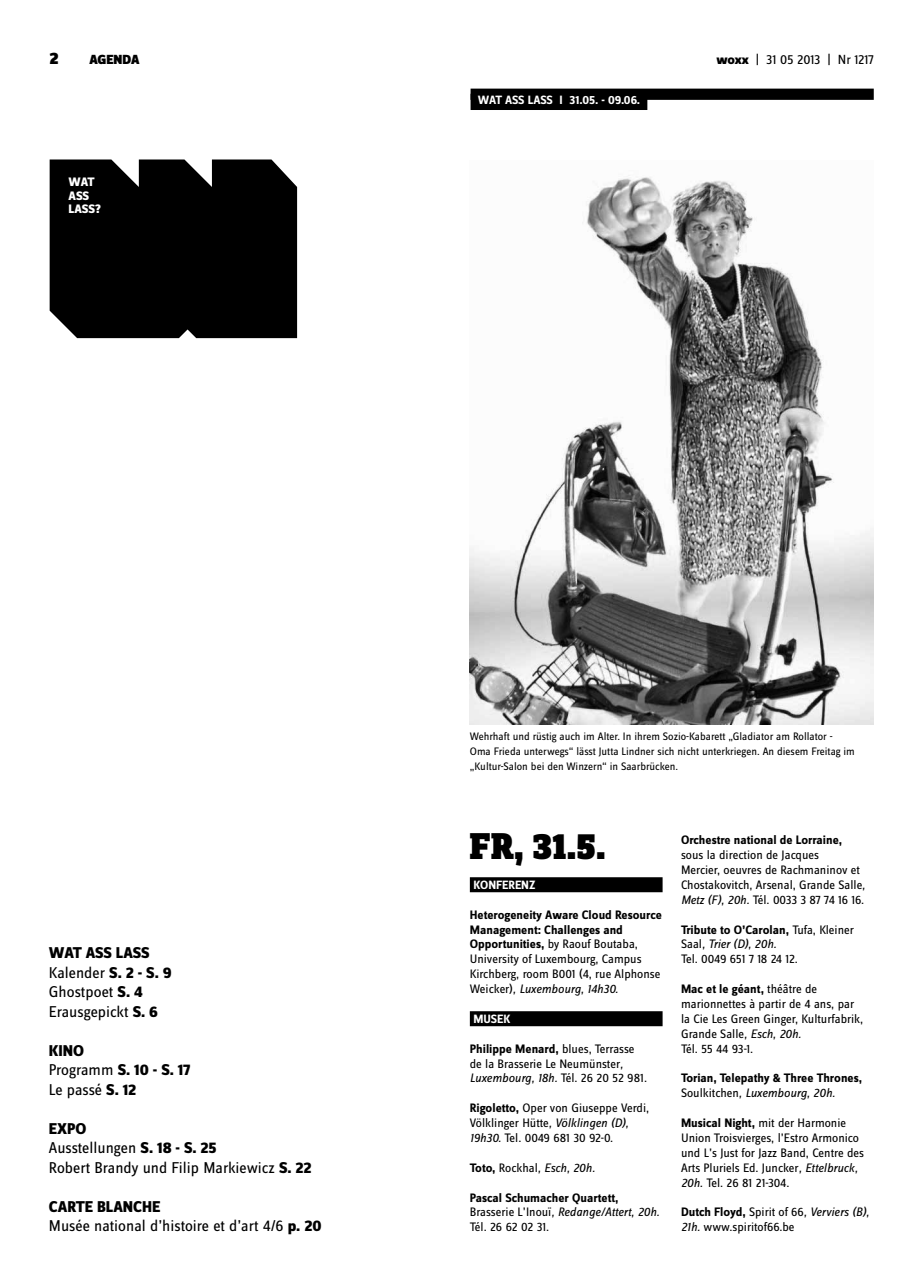
<style>
.page{position:relative;width:922px;height:1276px;background:#fff}
.page>*{position:absolute;margin:0;border:0;box-sizing:border-box;transform-origin:0 0}
.t1{font:900 38.75px "Zine Slab Dis";color:#000}
.t2{font:900 17.5px "Zine Sans Dis";color:#000}
.t3{font:16.25px/19.5px "Zine Sans Dis";color:#000}
.t4{font:800 16.25px/19.5px "Zine Sans Dis";color:#000}
.t5{font:13.75px "Zine Sans Dis";letter-spacing:-.01em;color:#000}
.t6{font:900 13.75px "Zine Sans Dis";color:#000}
.t7{font:12.75px/14.9px "Zine Sans Dis";color:#000}
.t8{font:700 12.75px/14.9px "Zine Sans Dis";color:#000}
.t9{font:12.75px/14.9px "Zine Sans Dis";letter-spacing:-.02em;color:#000}
.t10{font:italic 12.75px "Zine Sans Dis";color:#000}
.t11{font:800 12.75px/13.8px "Zine Sans Dis";letter-spacing:-.01em;color:#fff}
.t12{font:700 12.5px "Zine Sans Dis";letter-spacing:-.01em;color:#fff}
.t13{font:11.25px/14.9px "Zine Sans Dis";color:#000}
.s1{font-weight:800}
.s2{font-weight:400}
.s3{font-weight:700}
.s4{font-style:italic}
.s5{font-weight:700;font-style:normal}
.s6{font-style:normal}
.s7{font-weight:400;font-style:italic}
</style>
<div class="page">
<div style="left:469px;top:877px;width:193px;height:15px;background:#000"></div>
<div style="left:469px;top:1011px;width:193px;height:15px;background:#000"></div>
<div style="left:50px;top:159px;width:247px;height:179px;background:#000"></div>
<div style="left:470px;top:89px;width:403px;height:11px;background:#000"></div>
<div style="left:470px;top:94px;width:177px;height:16px;background:#000"></div>
<img style="left:469px;top:177px;width:403px;height:547px">
<h2 class="t2" style="left:50px;top:49px;width:11px">2</h2>
<p class="t6" style="left:89px;top:53px;width:52px">AGENDA</p>
<p class="t5" style="left:716px;top:53px;width:159px"><span class="s1">woxx</span> | 31 05 2013 | Nr 1217</p>
<p class="t11" style="left:69px;top:176px;width:34px">WAT<br>ASS<br>LASS?</p>
<p class="t12" style="left:477px;top:93px;width:164px">WAT ASS LASS I 31.05. - 09.06.</p>
<p class="t3" style="left:49px;top:944px;width:124px"><span class="s1">WAT ASS LASS<br></span>Kalender <span class="s1">S. 2 - S. 9<br></span>Ghostpoet <span class="s1">S. 4<br></span>Erausgepickt <span class="s1">S. 6</span></p>
<p class="t4" style="left:49px;top:1041px;width:143px">KINO<br><span class="s2">Programm</span> S. 10 - S. 17<br><span class="s2">Le passé</span> S. 12</p>
<p class="t3" style="left:49px;top:1119px;width:264px"><span class="s1">EXPO<br></span>Ausstellungen <span class="s1">S. 18 - S. 25<br></span>Robert Brandy und Filip Markiewicz <span class="s1">S. 22</span></p>
<p class="t3" style="left:49px;top:1197px;width:274px"><span class="s1">CARTE BLANCHE<br></span>Musée national d’histoire et d’art 4/6 <span class="s1">p. 20</span></p>
<p class="t13" style="left:469px;top:729px;width:386px">Wehrhaft und rüstig auch im Alter. In ihrem Sozio-Kabarett „Gladiator am Rollator -<br>Oma Frieda unterwegs“ lässt Jutta Lindner sich nicht unterkriegen. An diesem Freitag im „Kultur-Salon bei den Winzern“ in Saarbrücken.</p>
<h1 class="t1" style="left:469px;top:826px;width:137px">Fr, 31.5.</h1>
<p class="t12" style="left:473px;top:878px;width:64px">konferenz</p>
<p class="t7" style="left:469px;top:908px;width:193px"><span class="s3">Heterogeneity Aware Cloud Resource Management: Challenges and Opportunities,</span> by Raouf Boutaba, University of Luxembourg, Campus Kirchberg, room B001 (4, rue Alphonse Weicker)<span class="s4">, Luxembourg, 14h30.</span></p>
<p class="t12" style="left:473px;top:1012px;width:39px">musek</p>
<p class="t7" style="left:469px;top:1041px;width:179px"><span class="s3">Philippe Menard,</span> blues, Terrasse de la Brasserie Le Neumünster<span class="s4">,<br>Luxembourg, 18h.</span> Tél. 26 20 52 981.</p>
<p class="t7" style="left:469px;top:1101px;width:181px"><span class="s3">Rigoletto,</span> Oper von Giuseppe Verdi,<br>Völklinger Hütte<span class="s4">, Völklingen (D),<br>19h30.</span> Tel. 0049 681 30 92-0.</p>
<p class="t10" style="left:470px;top:1160px;width:127px"><span class="s5">Toto,</span> <span class="s6">Rockhal</span>, Esch, 20h.</p>
<p class="t7" style="left:470px;top:1190px;width:191px"><span class="s3">Pascal Schumacher Quartett,<br></span>Brasserie L’Inouï<span class="s4">, Redange/Attert, 20h.<br></span>Tél. 26 62 02 31.</p>
<p class="t8" style="left:681px;top:833px;width:163px">Orchestre national de Lorraine,</p>
<p class="t7" style="left:681px;top:848px;width:186px">sous la direction de Jacques<br>Mercier, oeuvres de Rachmaninov et Chostakovitch, Arsenal, Grande Salle<span class="s4">, Metz (F), 20h.</span> Tél. 0033 3 87 74 16 16.</p>
<p class="t9" style="left:681px;top:922px;width:174px"><span class="s3">Tribute to O’Carolan,</span> Tufa, Kleiner<br>Saal<span class="s4">, Trier (D), 20h.<br></span>Tel. 0049 651 7 18 24 12.</p>
<p class="t7" style="left:681px;top:982px;width:183px"><span class="s3">Mac et le géant,</span> théâtre de marionnettes à partir de 4 ans, par la Cie Les Green Ginger, Kulturfabrik,<br>Grande Salle<span class="s4">, Esch, 20h.<br></span>Tél. 55 44 93-1.</p>
<p class="t8" style="left:681px;top:1071px;width:183px">Torian, Telepathy &amp; Three Thrones,<br><span class="s2">Soulkitchen</span><span class="s7">, Luxembourg, 20h.</span></p>
<p class="t7" style="left:681px;top:1116px;width:184px"><span class="s3">Musical Night,</span> mit der Harmonie Union Troisvierges, l’Estro Armonico und L’s Just for Jazz Band, Centre des Arts Pluriels Ed. Juncker<span class="s4">, Ettelbruck, 20h.</span> Tel. 26 81 21-304.</p>
<p class="t7" style="left:681px;top:1205px;width:189px"><span class="s3">Dutch Floyd,</span> Spirit of 66<span class="s4">, Verviers (B),<br>21h.</span> www.spiritof66.be</p>
</div>
